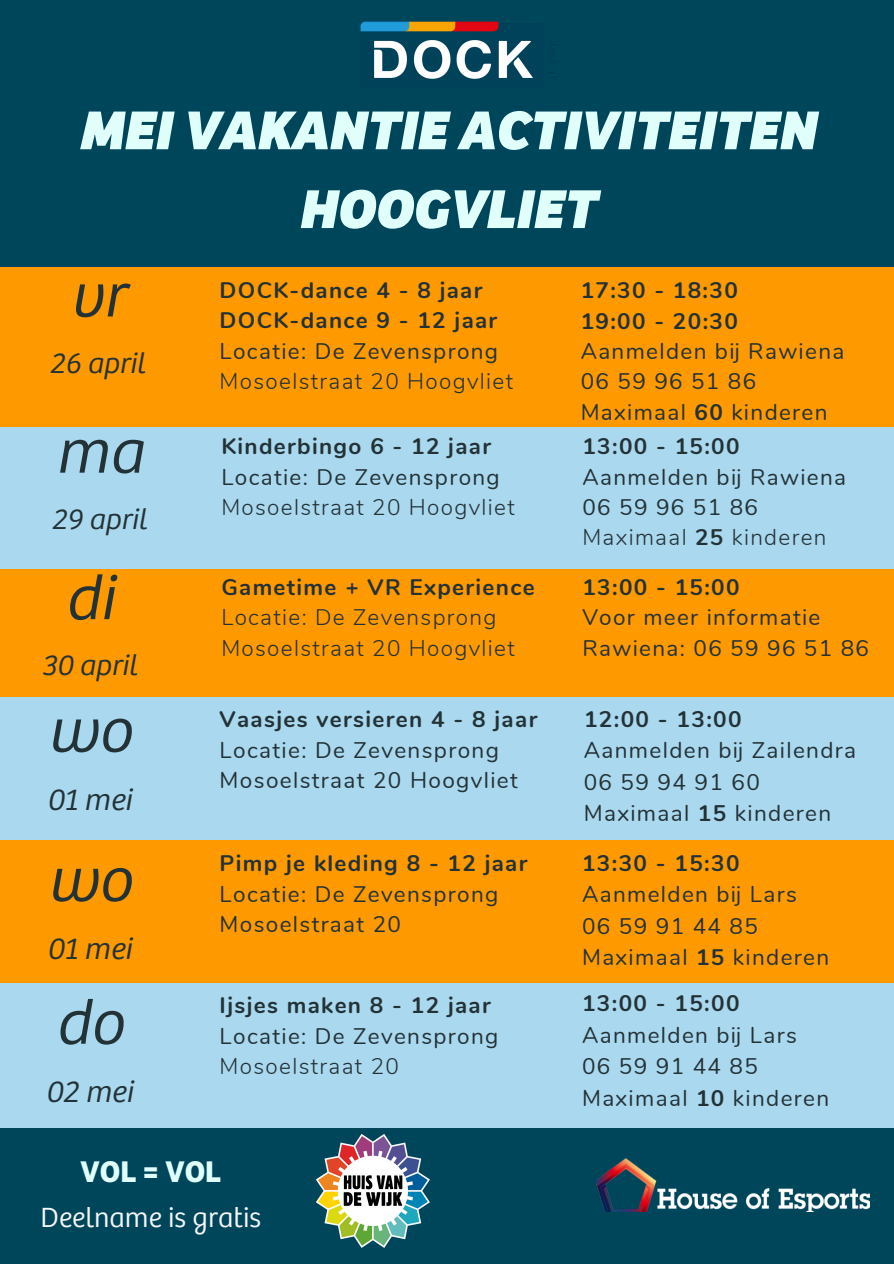
<style>
.page{position:relative;width:894px;height:1264px;background:#fff}
.page>*{position:absolute;margin:0;border:0;box-sizing:border-box;transform-origin:0 0}
.t1{font:italic 300 64.35px "Bree";color:#233237}
.t2{font:italic 800 56.7px/78.8px "Bree";color:#e0fffb;text-align:center}
.t3{font:italic 300 31.35px "Bree";color:#233237}
.t4{font:700 31.05px "Bree";color:#e0fffb}
.t5{font:italic 300 29.85px "Bree";color:#233237}
.t6{font:300 28.8px "Bree";color:#f6f7f9}
.t7{font:22.5px "Nunito";letter-spacing:.06em;color:#233237}
.t8{font:700 22.5px "Nunito";letter-spacing:.06em;color:#233237}
.t9{font:300 22.5px "Nunito";letter-spacing:.06em;color:#233237}
.s1{font-weight:700}
</style>
<div class="page">
<div style="left:0;top:0;width:893px;height:1263px;background:#00465b"></div>
<div style="left:0;top:554px;width:893px;height:144px;background:#f90"></div>
<div style="left:0;top:697px;width:893px;height:144px;background:#aad8ee"></div>
<div style="left:0;top:840px;width:893px;height:144px;background:#f90"></div>
<img style="left:360px;top:21px;width:198px;height:66px">
<img style="left:309px;top:1127px;width:127px;height:121px">
<img style="left:596px;top:1158px;width:273px;height:53px">
<div style="left:0;top:424px;width:893px;height:144px;background:#aad8ee"></div>
<div style="left:0;top:983px;width:893px;height:144px;background:#aad8ee"></div>
<div style="left:0;top:268px;width:893px;height:158px;background:#f90"></div>
<p class="t2" style="left:78px;top:94px;width:738px">MEI VAKANTIE ACTIVITEITEN<br>HOOGVLIET</p>
<p class="t1" style="left:70px;top:262px;width:57px">vr</p>
<p class="t5" style="left:50px;top:347px;width:97px">26 april</p>
<p class="t1" style="left:55px;top:418px;width:89px">ma</p>
<p class="t5" style="left:51px;top:504px;width:97px">29 april</p>
<p class="t1" style="left:65px;top:565px;width:51px">di</p>
<p class="t5" style="left:41px;top:650px;width:97px">30 april</p>
<p class="t1" style="left:47px;top:697px;width:86px">wo</p>
<p class="t3" style="left:47px;top:783px;width:86px">01 mei</p>
<p class="t1" style="left:47px;top:846px;width:86px">wo</p>
<p class="t3" style="left:47px;top:933px;width:86px">01 mei</p>
<p class="t1" style="left:55px;top:989px;width:70px">do</p>
<p class="t3" style="left:46px;top:1075px;width:89px">02 mei</p>
<p class="t8" style="left:219px;top:275px;width:264px">DOCK-dance 4 - 8 jaar</p>
<p class="t8" style="left:219px;top:305px;width:279px">DOCK-dance 9 - 12 jaar</p>
<p class="t7" style="left:219px;top:336px;width:280px">Locatie: De Zevensprong</p>
<p class="t9" style="left:219px;top:366px;width:295px">Mosoelstraat 20 Hoogvliet</p>
<h3 class="t8" style="left:221px;top:431px;width:271px">Kinderbingo 6 - 12 jaar</h3>
<p class="t7" style="left:221px;top:462px;width:280px">Locatie: De Zevensprong</p>
<p class="t9" style="left:221px;top:492px;width:295px">Mosoelstraat 20 Hoogvliet</p>
<p class="t8" style="left:221px;top:572px;width:314px">Gametime + VR Experience</p>
<p class="t9" style="left:221px;top:602px;width:276px">Locatie: De Zevensprong</p>
<p class="t9" style="left:221px;top:633px;width:295px">Mosoelstraat 20 Hoogvliet</p>
<p class="t8" style="left:219px;top:704px;width:319px">Vaasjes versieren 4 - 8 jaar</p>
<p class="t7" style="left:219px;top:735px;width:281px">Locatie: De Zevensprong</p>
<h3 class="t7" style="left:219px;top:765px;width:299px">Mosoelstraat 20 Hoogvliet</h3>
<p class="t8" style="left:219px;top:848px;width:309px">Pimp je kleding 8 - 12 jaar</p>
<p class="t7" style="left:219px;top:878px;width:280px">Locatie: De Zevensprong</p>
<p class="t7" style="left:219px;top:909px;width:183px">Mosoelstraat 20</p>
<p class="t8" style="left:219px;top:990px;width:272px">Ijsjes maken 8 - 12 jaar</p>
<p class="t7" style="left:219px;top:1020px;width:280px">Locatie: De Zevensprong</p>
<h3 class="t9" style="left:219px;top:1051px;width:181px">Mosoelstraat 20</h3>
<p class="t4" style="left:80px;top:1155px;width:142px">VOL = VOL</p>
<p class="t6" style="left:41px;top:1202px;width:222px">Deelname is gratis</p>
<h3 class="t8" style="left:580px;top:275px;width:159px">17:30 - 18:30</h3>
<p class="t8" style="left:580px;top:306px;width:159px">19:00 - 20:30</p>
<p class="t7" style="left:580px;top:336px;width:265px">Aanmelden bij Rawiena</p>
<p class="t7" style="left:580px;top:367px;width:177px">06 59 96 51 86</p>
<p class="t7" style="left:580px;top:397px;width:248px">Maximaal <span class="s1">60</span> kinderen</p>
<p class="t8" style="left:582px;top:431px;width:159px">13:00 - 15:00</p>
<p class="t7" style="left:582px;top:462px;width:265px">Aanmelden bij Rawiena</p>
<p class="t7" style="left:582px;top:492px;width:177px">06 59 96 51 86</p>
<p class="t9" style="left:582px;top:522px;width:245px">Maximaal <span class="s1">25</span> kinderen</p>
<p class="t8" style="left:582px;top:572px;width:159px">13:00 - 15:00</p>
<p class="t7" style="left:582px;top:602px;width:239px">Voor meer informatie</p>
<p class="t7" style="left:582px;top:633px;width:288px">Rawiena: 06 59 96 51 86</p>
<p class="t8" style="left:584px;top:704px;width:159px">12:00 - 13:00</p>
<p class="t7" style="left:583px;top:735px;width:274px">Aanmelden bij Zailendra</p>
<p class="t7" style="left:583px;top:767px;width:178px">06 59 94 91 60</p>
<p class="t7" style="left:583px;top:798px;width:249px">Maximaal <span class="s1">15</span> kinderen</p>
<p class="t8" style="left:582px;top:848px;width:159px">13:30 - 15:30</p>
<p class="t7" style="left:582px;top:879px;width:216px">Aanmelden bij Lars</p>
<h3 class="t7" style="left:582px;top:911px;width:177px">06 59 91 44 85</h3>
<p class="t7" style="left:582px;top:942px;width:249px">Maximaal <span class="s1">15</span> kinderen</p>
<p class="t8" style="left:582px;top:988px;width:159px">13:00 - 15:00</p>
<p class="t7" style="left:582px;top:1020px;width:216px">Aanmelden bij Lars</p>
<p class="t7" style="left:582px;top:1051px;width:177px">06 59 91 44 85</p>
<p class="t7" style="left:582px;top:1083px;width:249px">Maximaal <span class="s1">10</span> kinderen</p>
</div>
